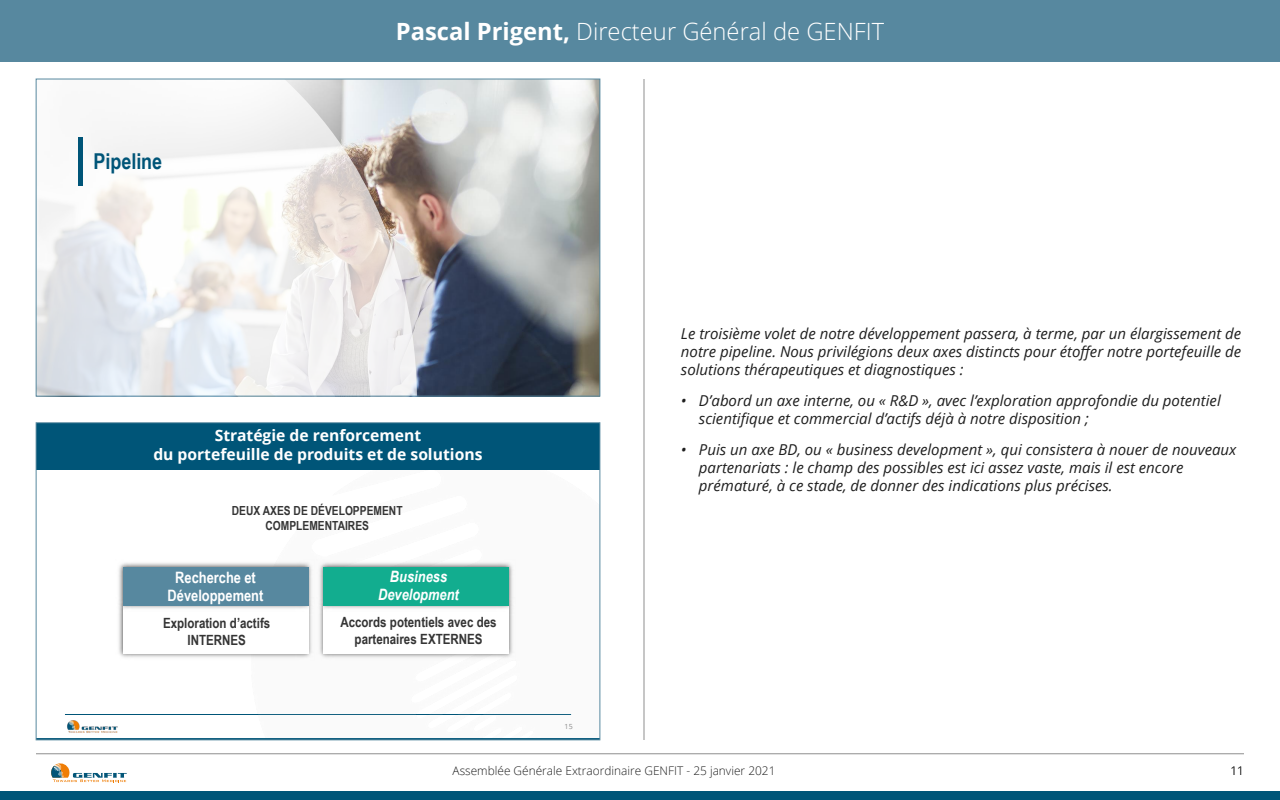
<style>
.page{position:relative;width:1280px;height:800px;background:#fff}
.page>*{position:absolute;margin:0;border:0;box-sizing:border-box;transform-origin:0 0}
.t1{font:300 23.8px "Open Sans";color:#fff}
.t2{font:700 21.9px "Arial Narrow";color:#005578}
.t3{font:700 21.9px "Arial Narrow";color:#fff}
.t4{font:700 15.7px/18.8px "Open Sans";color:#fff;text-align:center}
.t5{font:700 15.7px/18.8px "Arial Narrow";color:#fff;text-align:center}
.t6{font:italic 700 15.7px/18.8px "Arial Narrow";color:#fff;text-align:center}
.t7{font:italic 15px/18px "Open Sans";color:#1e1e1e}
.t8{font:700 14.1px/16.9px "Arial Narrow";color:#343434;text-align:center}
.t9{font:700 12.5px/15px "Arial Narrow";color:#343434;text-align:center}
.t10{font:300 11.9px "Open Sans";color:#1e1e1e}
.t11{font:7px "Open Sans";color:#8b8b8b}
.s1{font-weight:700}
</style>
<div class="page">
<svg style="left:51px;top:763px;width:76px;height:19px"></svg>
<div style="left:0;top:0;width:1280px;height:62px;background:#57889f"></div>
<div style="left:0;top:791px;width:1280px;height:9px;background:#005578"></div>
<hr style="left:36px;top:754px;width:1208px;height:1px;background:#1a1a1a">
<hr style="left:644px;top:79px;width:1px;height:661px;background:#1a1a1a">
<hr style="left:65px;top:714px;width:506px;height:1px;background:#005578">
<img style="left:67px;top:720px;width:51px;height:13px">
<img style="left:251px;top:469px;width:347px;height:246px">
<div style="left:36px;top:423px;width:564px;height:46px;background:#005578"></div>
<img style="left:118px;top:612px;width:197px;height:48px">
<div style="left:123px;top:605px;width:185px;height:49px;background:#fff"></div>
<img style="left:118px;top:560px;width:197px;height:52px">
<div style="left:123px;top:567px;width:185px;height:38px;background:#57889f"></div>
<img style="left:317px;top:612px;width:199px;height:48px">
<div style="left:324px;top:605px;width:185px;height:49px;background:#fff"></div>
<img style="left:317px;top:560px;width:199px;height:52px">
<div style="left:324px;top:567px;width:185px;height:38px;background:#12ad8f"></div>
<img style="left:417px;top:81px;width:181px;height:313px">
<svg style="left:38px;top:81px;width:379px;height:313px"></svg>
<div style="left:78px;top:137px;width:5px;height:49px;background:#005578"></div>
<h2 class="t2" style="left:93px;top:145px;width:70px">Pipeline</h2>
<h1 class="t1" style="left:396px;top:15px;width:490px"><span class="s1">Pascal Prigent,</span> Directeur Général de GENFIT</h1>
<p class="t4" style="left:153px;top:426px;width:331px">Stratégie de renforcement<br>du portefeuille de produits et de solutions</p>
<p class="t9" style="left:232px;top:502px;width:172px">DEUX AXES DE DÉVELOPPEMENT<br>COMPLEMENTAIRES</p>
<p class="t5" style="left:168px;top:567px;width:97px">Recherche et<br>Développement</p>
<p class="t8" style="left:163px;top:614px;width:109px">Exploration d’actifs<br>INTERNES</p>
<p class="t6" style="left:378px;top:566px;width:82px">Business<br>Development</p>
<p class="t8" style="left:340px;top:613px;width:158px">Accords potentiels avec des partenaires EXTERNES</p>
<h2 class="t3" style="left:397px;top:570px;width:40px">R&amp;D</h2>
<p class="t11" style="left:565px;top:722px;width:10px">15</p>
<p class="t7" style="left:681px;top:324px;width:562px;text-align:justify">Le troisième volet de notre développement passera, à terme, par un élargissement de notre pipeline. Nous privilégions deux axes distincts pour étoffer notre portefeuille de solutions thérapeutiques et diagnostiques :</p>
<p class="t7" style="left:699px;top:391px;width:523px;text-indent:-18px">• D’abord un axe interne, ou « R&amp;D », avec l’exploration approfondie du potentiel scientifique et commercial d’actifs déjà à notre disposition ;</p>
<p class="t7" style="left:699px;top:440px;width:539px;text-indent:-18px">• Puis un axe BD, ou « business development », qui consistera à nouer de nouveaux partenariats : le champ des possibles est ici assez vaste, mais il est encore prématuré, à ce stade, de donner des indications plus précises.</p>
<p class="t10" style="left:453px;top:763px;width:324px">Assemblée Générale Extraordinaire GENFIT - 25 janvier 2021</p>
<p class="t10" style="left:1230px;top:763px;width:15px">11</p>
</div>
